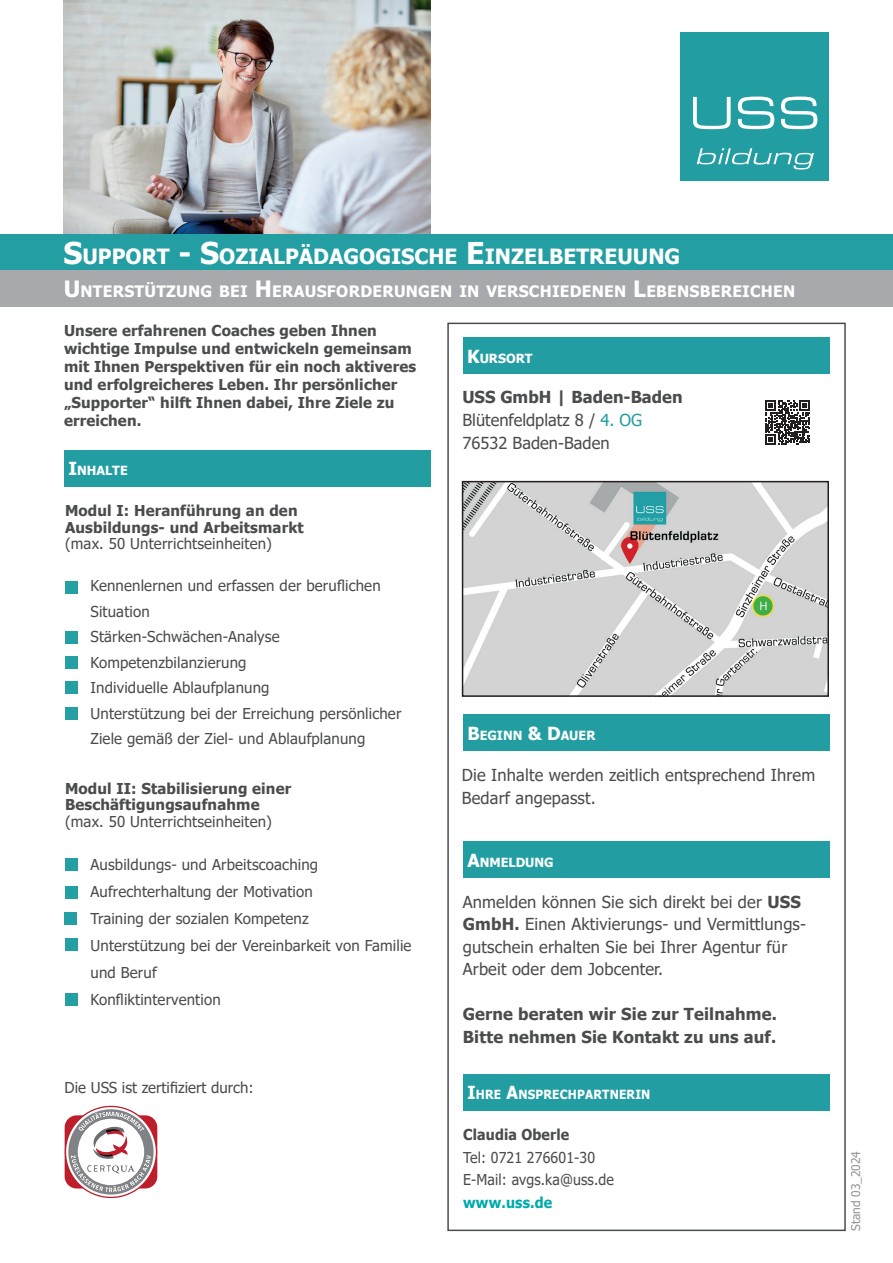
<style>
.page{position:relative;width:893px;height:1263px;background:#fff}
.page>*{position:absolute;margin:0;border:0;box-sizing:border-box;transform-origin:0 0}
.t1{font:700 21px "Tahoma";color:#fff}
.t2{font:16.5px/22.5px "Tahoma";letter-spacing:.01em;color:#4b4c4d}
.t3{font:700 16.5px/22.5px "Tahoma";letter-spacing:.01em;color:#4b4c4d}
.t4{font:700 15.75px "Tahoma";letter-spacing:.015em;color:#fff}
.t5{font:15px/25.5px "Tahoma";letter-spacing:.01em;color:#4b4c4d}
.t6{font:700 15px/18px "Tahoma";letter-spacing:.01em;color:#4b4c4d}
.t7{font:15px/22.5px "Tahoma";letter-spacing:.01em;color:#4b4c4d;scale:.94 1}
.t8{font:700 15px "Tahoma";letter-spacing:.01em;color:#4b4c4d;scale:.94 1}
.t9{font:700 15px "Tahoma";letter-spacing:.01em;color:#00aaad;scale:.94 1}
.t10{font:700 12.6px "Tahoma";color:#fff}
.t11{font:700 12.6px "Tahoma";color:#fff;scale:.95 1}
.t12{font:12px "Tahoma";color:#939598}
.s1{font-size:30px}
.s2{font-size:22.5px}
.s3{font-size:18px}
.s4{font-weight:700}
.s5{color:#229ea3}
</style>
<div class="page">
<div style="left:447px;top:323px;width:399px;height:908px;border:2px solid #4b4c4d"></div>
<img style="left:64px;top:0;width:367px;height:234px">
<div style="left:64px;top:450px;width:367px;height:36px;background:#229ea3"></div>
<div style="left:680px;top:32px;width:149px;height:149px;background:#229ea3"></div>
<svg style="left:693px;top:97px;width:38px;height:32px"></svg>
<svg style="left:738px;top:97px;width:36px;height:32px"></svg>
<svg style="left:781px;top:97px;width:36px;height:32px"></svg>
<svg style="left:697px;top:148px;width:117px;height:21px"></svg>
<div style="left:0;top:234px;width:893px;height:36px;background:#239ea3"></div>
<div style="left:463px;top:842px;width:367px;height:36px;background:#229ea3"></div>
<div style="left:463px;top:715px;width:367px;height:36px;background:#229ea3"></div>
<div style="left:463px;top:1074px;width:367px;height:36px;background:#229ea3"></div>
<svg style="left:766px;top:400px;width:44px;height:44px"></svg>
<img style="left:465px;top:484px;width:361px;height:210px">
<div style="left:462px;top:481px;width:367px;height:216px;border:2px solid #231f20"></div>
<div style="left:463px;top:338px;width:367px;height:36px;background:#229ea3"></div>
<div style="left:0;top:270px;width:893px;height:36px;background:#a8a9ad"></div>
<svg style="left:65px;top:1106px;width:92px;height:92px"></svg>
<div style="left:65px;top:581px;width:13px;height:13px;background:#249fa4"></div>
<div style="left:65px;top:631px;width:13px;height:13px;background:#249fa4"></div>
<div style="left:65px;top:656px;width:13px;height:13px;background:#249fa4"></div>
<div style="left:65px;top:681px;width:13px;height:13px;background:#249fa4"></div>
<div style="left:65px;top:707px;width:13px;height:13px;background:#249fa4"></div>
<div style="left:65px;top:858px;width:13px;height:13px;background:#249fa4"></div>
<div style="left:65px;top:886px;width:13px;height:12px;background:#249fa4"></div>
<div style="left:64px;top:912px;width:13px;height:13px;background:#249fa4"></div>
<div style="left:65px;top:938px;width:13px;height:13px;background:#249fa4"></div>
<div style="left:65px;top:993px;width:13px;height:13px;background:#249fa4"></div>
<h1 class="t1" style="left:63px;top:241px;width:618px"><span class="s1">S</span>UPPORT <span class="s1">- S</span>OZIALPÄDAGOGISCHE <span class="s1">E</span>INZELBETREUUNG</h1>
<p class="t4" style="left:64px;top:280px;width:733px"><span class="s2">U</span> NTERSTÜTZUNG BEI <span class="s2">H</span> ERAUSFORDERUNGEN IN VERSCHIEDENEN <span class="s2">L</span>EBENSBEREICHEN</p>
<p class="t6" style="left:64px;top:322px;width:354px">Unsere erfahrenen Coaches geben Ihnen wichtige Impulse und entwickeln gemeinsam mit Ihnen Perspektiven für ein noch aktiveres und erfolgreicheres Leben. Ihr persönlicher „Supporter“ hilft Ihnen dabei, Ihre Ziele zu erreichen.</p>
<p class="t10" style="left:68px;top:461px;width:61px"><span class="s3">I</span>NHALTE</p>
<p class="t6" style="left:65px;top:503px;width:240px;line-height:16.5px">Modul I: Heranführung an den<br>Ausbildungs- und Arbeitsmarkt</p>
<p class="t5" style="left:65px;top:532px;width:209px">(max. 50 Unterrichtseinheiten)</p>
<p class="t5" style="left:91px;top:574px;width:312px">Kennenlernen und erfassen der beruflichen<br>Situation<br>Stärken-Schwächen-Analyse<br>Kompetenzbilanzierung<br>Individuelle Ablaufplanung<br>Unterstützung bei der Erreichung persönlicher<br>Ziele gemäß der Ziel- und Ablaufplanung</p>
<p class="t6" style="left:65px;top:781px;width:228px;line-height:16.5px">Modul II: Stabilisierung einer<br>Beschäftigungsaufnahme</p>
<p class="t5" style="left:65px;top:809px;width:209px">(max. 50 Unterrichtseinheiten)</p>
<p class="t5" style="left:91px;top:852px;width:322px;line-height:27px">Ausbildungs- und Arbeitscoaching<br>Aufrechterhaltung der Motivation<br>Training der sozialen Kompetenz<br>Unterstützung bei der Vereinbarkeit von Familie und Beruf<br>Konfliktintervention</p>
<p class="t5" style="left:65px;top:1075px;width:191px">Die USS ist zertifiziert durch:</p>
<p class="t10" style="left:467px;top:349px;width:67px"><span class="s3">K</span>URSORT</p>
<p class="t2" style="left:462px;top:387px;width:222px"><span class="s4">USS GmbH | Baden-Baden<br></span>Blütenfeldplatz 8 / <span class="s5">4. OG<br></span>76532 Baden-Baden</p>
<p class="t10" style="left:467px;top:726px;width:130px"><span class="s3">B</span>EGINN <span class="s3">&amp; D</span>AUER</p>
<p class="t2" style="left:462px;top:765px;width:355px">Die Inhalte werden zeitlich entsprechend Ihrem<br>Bedarf angepasst.</p>
<p class="t10" style="left:467px;top:853px;width:88px"><span class="s3">A</span>NMELDUNG</p>
<p class="t2" style="left:463px;top:891px;width:345px">Anmelden können Sie sich direkt bei der <span class="s4">USS GmbH.</span> Einen Aktivierungs- und Vermittlungs&shy;gutschein erhalten Sie bei Ihrer Agentur für Arbeit oder dem Jobcenter.</p>
<p class="t3" style="left:463px;top:1004px;width:316px">Gerne beraten wir Sie zur Teilnahme.<br>Bitte nehmen Sie Kontakt zu uns auf.</p>
<p class="t11" style="left:467px;top:1086px;width:194px"><span class="s3">I</span>HRE <span class="s3">A</span>NSPRECHPARTNERIN</p>
<p class="t8" style="left:463px;top:1124px;width:114px">Claudia Oberle</p>
<p class="t7" style="left:463px;top:1147px;width:162px">Tel: 0721 276601-30<br>E-Mail: avgs.ka@uss.de</p>
<p class="t9" style="left:463px;top:1192px;width:96px">www.uss.de</p>
<p class="t12" style="left:848px;top:1231px;width:81px;rotate:-90deg">Stand 03_2024</p>
</div>
